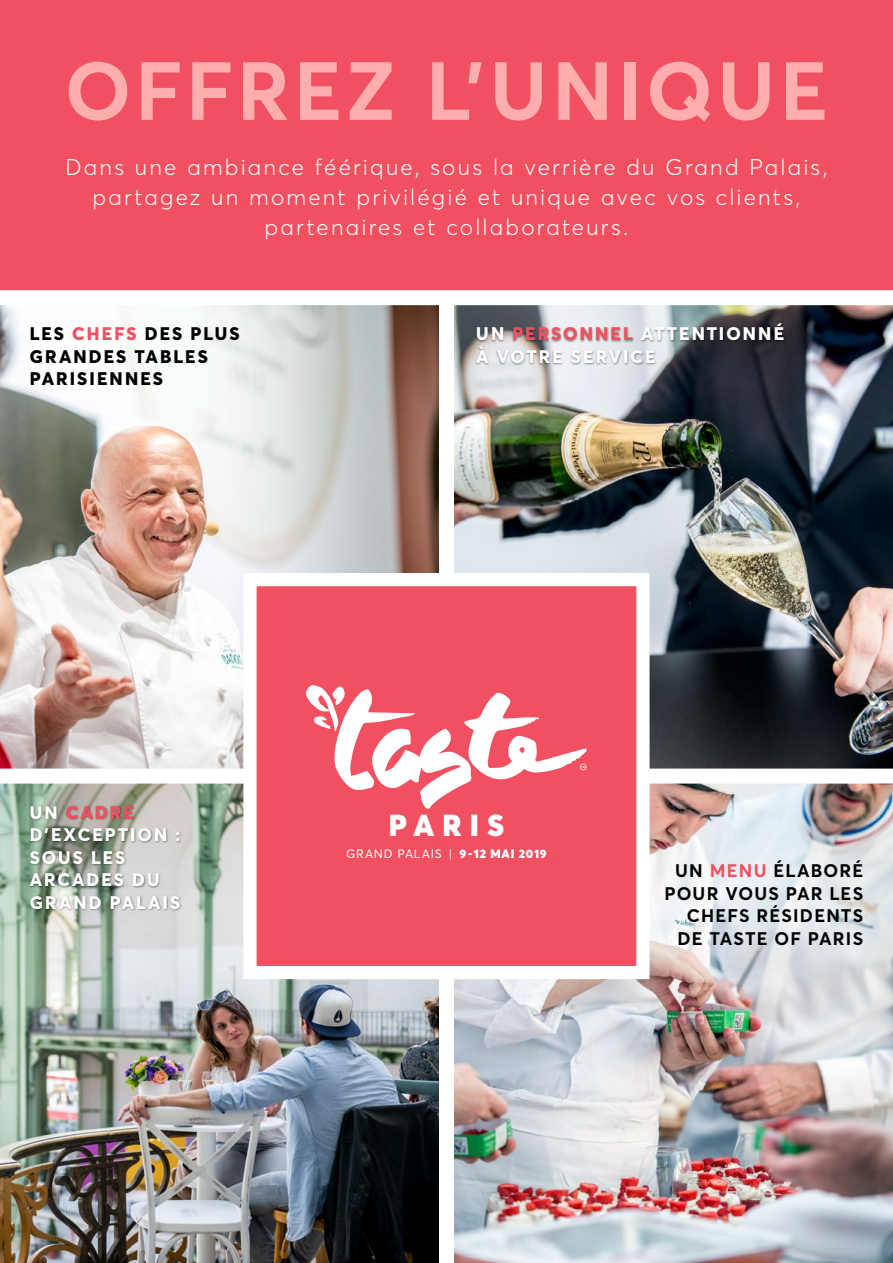
<style>
.page{position:relative;width:893px;height:1263px;background:#fff}
.page>*{position:absolute;margin:0;border:0;box-sizing:border-box;transform-origin:0 0}
.t1{font:700 81px "Averta";letter-spacing:.045em;color:#ffaeae}
.t2{font:900 30px "Averta";letter-spacing:.27em;color:#fff}
.t3{font:300 22.5px/30px "Averta";letter-spacing:.095em;color:#fff;text-align:center}
.t4{font:800 18px/22.5px "Averta";letter-spacing:.11em;color:#fff}
.t5{font:700 18px/22.5px "Averta";letter-spacing:.065em;color:#000;text-align:right}
.t6{font:800 18px/22.5px "Averta";letter-spacing:.115em;color:#000}
.t7{font:12px "Averta";letter-spacing:.06em;color:#fff}
.s1{color:#f15060}
.s2{font-weight:900}
</style>
<div class="page">
<img style="left:0;top:305px;width:893px;height:463px">
<img style="left:0;top:783px;width:439px;height:480px">
<img style="left:454px;top:783px;width:439px;height:480px">
<div style="left:439px;top:298px;width:15px;height:965px;background:#fff"></div>
<div style="left:243px;top:573px;width:406px;height:406px;background:#f15060;border:13px solid #fff"></div>
<svg style="left:306px;top:685px;width:281px;height:124px"></svg>
<div style="left:29px;top:804px;width:153px;height:108px;background:#000;opacity:.4"></div>
<div style="left:475px;top:322px;width:311px;height:44px;background:#000;opacity:.4"></div>
<div style="left:0;top:0;width:893px;height:298px;background:#f15060"></div>
<div style="left:0;top:290px;width:893px;height:15px;background:#fff"></div>
<p class="t1" style="left:65px;top:40px;width:765px">OFFREZ L’UNIQUE</p>
<p class="t3" style="left:65px;top:152px;width:764px">Dans une ambiance féérique, sous la verrière du Grand Palais, partagez un moment privilégié et unique avec vos clients, partenaires et collaborateurs.</p>
<p class="t6" style="left:30px;top:322px;width:211px">LES <span class="s1">CHEFS</span> DES PLUS<br>GRANDES TABLES<br>PARISIENNES</p>
<p class="t4" style="left:476px;top:322px;width:309px">UN <span class="s1">PERSONNEL</span> ATTENTIONNÉ<br>À VOTRE SERVICE</p>
<p class="t4" style="left:30px;top:801px;width:152px">UN <span class="s1">CADRE<br></span>D’EXCEPTION :<br>SOUS LES<br>ARCADES DU<br>GRAND PALAIS</p>
<p class="t2" style="left:389px;top:806px;width:117px">PARIS</p>
<p class="t7" style="left:346px;top:846px;width:202px">GRAND PALAIS | <span class="s2">9 - 12 MAI 2019</span></p>
<p class="t5" style="left:664px;top:860px;width:200px">UN <span class="s1">MENU</span> ÉLABORÉ<br>POUR VOUS PAR LES<br>CHEFS RÉSIDENTS<br>DE TASTE OF PARIS</p>
</div>
